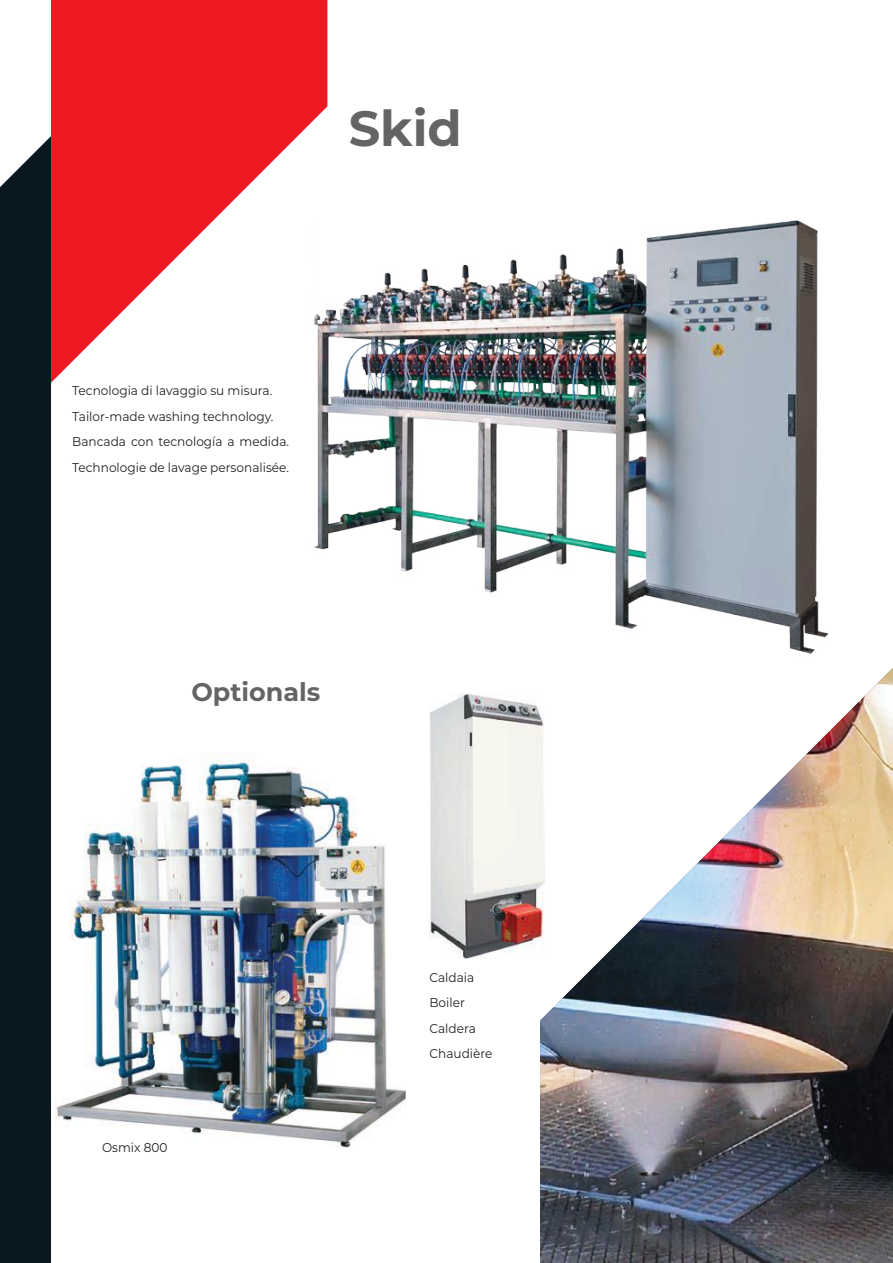
<style>
.page{position:relative;width:893px;height:1263px;background:#fff}
.page>*{position:absolute;margin:0;border:0;box-sizing:border-box;transform-origin:0 0}
.t1{font:700 49.5px "Montserrat";color:#656365}
.t2{font:700 25.5px "Montserrat";color:#656365}
.t3{font:12.75px/25.5px "Montserrat";color:#241f1f;scale:.95 1}
</style>
<div class="page">
<img style="left:55px;top:752px;width:351px;height:396px">
<img style="left:429px;top:694px;width:111px;height:265px">
<img style="left:314px;top:220px;width:515px;height:434px">
<img style="left:540px;top:668px;width:353px;height:595px">
<div style="left:0;top:136px;width:51px;height:1127px;background:#0a1921"></div>
<svg style="left:51px;top:0;width:276px;height:383px;fill:#ef1923"></svg>
<h1 class="t1" style="left:349px;top:92px;width:115px">Skid</h1>
<p class="t3" style="left:72px;top:377px;width:230px">Tecnologia di lavaggio su misura.<br>Tailor-made washing technology.<br>Bancada con tecnología a medida.<br>Technologie de lavage personalisée.</p>
<h2 class="t2" style="left:191px;top:673px;width:131px">Optionals</h2>
<p class="t3" style="left:102px;top:1134px;width:71px">Osmix 800</p>
<p class="t3" style="left:429px;top:964px;width:68px">Caldaia<br>Boiler<br>Caldera<br>Chaudière</p>
</div>
